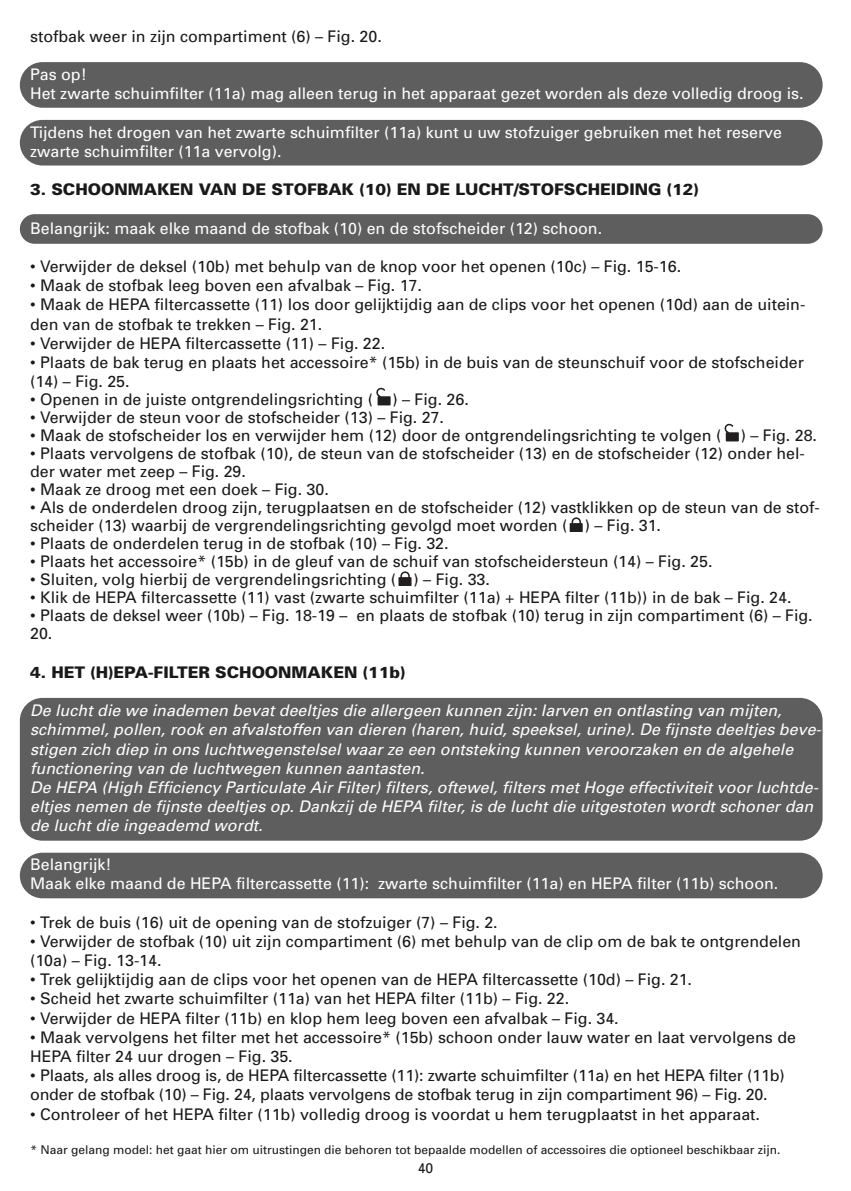
<style>
.page{position:relative;width:851px;height:1191px;background:#fff}
.page>*{position:absolute;margin:0;border:0;box-sizing:border-box;transform-origin:0 0}
.t1{font:16px/19.2px "Univers";color:#191919}
.t2{font:italic 16px/19.2px "Univers";letter-spacing:.005em;color:#fff}
.t3{font:16px/19.2px "Univers";color:#fff}
.t4{font:900 16px "Univers";color:#191919}
.t5{font:14px "Univers";color:#191919}
.t6{font:12px "Univers";color:#191919}
</style>
<div class="page">
<div style="left:20px;top:62px;width:802px;height:46px;background:#5e5e5e;border-radius:23px"></div>
<div style="left:20px;top:120px;width:802px;height:45px;background:#5e5e5e;border-radius:23px"></div>
<div style="left:20px;top:852px;width:802px;height:46px;background:#5e5e5e;border-radius:23px"></div>
<div style="left:20px;top:698px;width:802px;height:142px;background:#5e5e5e;border-radius:23px"></div>
<div style="left:20px;top:214px;width:802px;height:30px;background:#5e5e5e;border-radius:15px"></div>
<svg style="left:376px;top:388px;width:14px;height:17px"></svg>
<svg style="left:724px;top:424px;width:14px;height:17px"></svg>
<svg style="left:569px;top:517px;width:13px;height:14px"></svg>
<svg style="left:398px;top:571px;width:13px;height:14px"></svg>
<p class="t1" style="left:30px;top:28px;width:353px">stofbak weer in zijn compartiment (6) – Fig. 20.</p>
<p class="t3" style="left:30px;top:66px;width:774px">Pas op!<br>Het zwarte schuimfilter (11a) mag alleen terug in het apparaat gezet worden als deze volledig droog is.</p>
<p class="t3" style="left:30px;top:124px;width:753px">Tijdens het drogen van het zwarte schuimfilter (11a) kunt u uw stofzuiger gebruiken met het reserve zwarte schuimfilter (11a vervolg).</p>
<p class="t4" style="left:30px;top:184px;width:670px">3. SCHOONMAKEN VAN DE STOFBAK (10) EN DE LUCHT/STOFSCHEIDING (12)</p>
<p class="t3" style="left:30px;top:220px;width:573px">Belangrijk: maak elke maand de stofbak (10) en de stofscheider (12) schoon.</p>
<p class="t1" style="left:30px;top:258px;width:652px">• Verwijder de deksel (10b) met behulp van de knop voor het openen (10c) – Fig. 15-16.</p>
<p class="t1" style="left:30px;top:277px;width:393px">• Maak de stofbak leeg boven een afvalbak – Fig. 17.</p>
<p class="t1" style="left:30px;top:297px;width:776px">• Maak de HEPA filtercassette (11) los door gelijktijdig aan de clips voor het openen (10d) aan de uitein&shy;den van de stofbak te trekken – Fig. 21.</p>
<p class="t1" style="left:30px;top:335px;width:356px">• Verwijder de HEPA filtercassette (11) – Fig. 22.</p>
<p class="t1" style="left:30px;top:354px;width:775px">• Plaats de bak terug en plaats het accessoire* (15b) in de buis van de steunschuif voor de stofscheider (14) – Fig. 25.</p>
<p class="t1" style="left:30px;top:391px;width:440px">• Openen in de juiste ontgrendelingsrichting ( ) – Fig. 26.</p>
<p class="t1" style="left:30px;top:409px;width:415px">• Verwijder de steun voor de stofscheider (13) – Fig. 27.</p>
<p class="t1" style="left:30px;top:427px;width:788px">• Maak de stofscheider los en verwijder hem (12) door de ontgrendelingsrichting te volgen ( ) – Fig. 28.</p>
<p class="t1" style="left:30px;top:446px;width:776px;line-height:18px">• Plaats vervolgens de stofbak (10), de steun van de stofscheider (13) en de stofscheider (12) onder hel&shy;der water met zeep – Fig. 29.</p>
<p class="t1" style="left:30px;top:481px;width:300px">• Maak ze droog met een doek – Fig. 30.</p>
<p class="t1" style="left:30px;top:500px;width:791px;line-height:18px">• Als de onderdelen droog zijn, terugplaatsen en de stofscheider (12) vastklikken op de steun van de stof&shy;scheider (13) waarbij de vergrendelingsrichting gevolgd moet worden ( ) – Fig. 31.</p>
<p class="t1" style="left:30px;top:535px;width:420px">• Plaats de onderdelen terug in de stofbak (10) – Fig. 32.</p>
<p class="t1" style="left:30px;top:553px;width:683px">• Plaats het accessoire* (15b) in de gleuf van de schuif van stofscheidersteun (14) – Fig. 25.</p>
<p class="t1" style="left:30px;top:571px;width:461px">• Sluiten, volg hierbij de vergrendelingsrichting ( ) – Fig. 33.</p>
<p class="t1" style="left:30px;top:589px;width:762px">• Klik de HEPA filtercassette (11) vast (zwarte schuimfilter (11a) + HEPA filter (11b)) in de bak – Fig. 24.</p>
<p class="t1" style="left:30px;top:608px;width:784px;line-height:18px">• Plaats de deksel weer (10b) – Fig. 18-19 – en plaats de stofbak (10) terug in zijn compartiment (6) – Fig.<br>20.</p>
<p class="t4" style="left:30px;top:666px;width:377px">4. HET (H)EPA-FILTER SCHOONMAKEN (11b)</p>
<p class="t2" style="left:30px;top:702px;width:791px">De lucht die we inademen bevat deeltjes die allergeen kunnen zijn: larven en ontlasting van mijten, schimmel, pollen, rook en afvalstoffen van dieren (haren, huid, speeksel, urine). De fijnste deeltjes beve&shy;stigen zich diep in ons luchtwegenstelsel waar ze een ontsteking kunnen veroorzaken en de algehele functionering van de luchtwegen kunnen aantasten.<br>De HEPA (High Efficiency Particulate Air Filter) filters, oftewel, filters met Hoge effectiviteit voor luchtde&shy;eltjes nemen de fijnste deeltjes op. Dankzij de HEPA filter, is de lucht die uitgestoten wordt schoner dan de lucht die ingeademd wordt.</p>
<p class="t3" style="left:30px;top:856px;width:749px">Belangrijk!<br>Maak elke maand de HEPA filtercassette (11): zwarte schuimfilter (11a) en HEPA filter (11b) schoon.</p>
<p class="t1" style="left:30px;top:913px;width:469px">• Trek de buis (16) uit de opening van de stofzuiger (7) – Fig. 2.</p>
<p class="t1" style="left:30px;top:933px;width:772px">• Verwijder de stofbak (10) uit zijn compartiment (6) met behulp van de clip om de bak te ontgrendelen (10a) – Fig. 13-14.</p>
<p class="t1" style="left:30px;top:971px;width:663px">• Trek gelijktijdig aan de clips voor het openen van de HEPA filtercassette (10d) – Fig. 21.</p>
<p class="t1" style="left:30px;top:990px;width:540px">• Scheid het zwarte schuimfilter (11a) van het HEPA filter (11b) – Fig. 22.</p>
<p class="t1" style="left:30px;top:1009px;width:590px">• Verwijder de HEPA filter (11b) en klop hem leeg boven een afvalbak – Fig. 34.</p>
<p class="t1" style="left:30px;top:1029px;width:767px">• Maak vervolgens het filter met het accessoire* (15b) schoon onder lauw water en laat vervolgens de<br>HEPA filter 24 uur drogen – Fig. 35.</p>
<p class="t1" style="left:30px;top:1067px;width:756px">• Plaats, als alles droog is, de HEPA filtercassette (11): zwarte schuimfilter (11a) en het HEPA filter (11b) onder de stofbak (10) – Fig. 24, plaats vervolgens de stofbak terug in zijn compartiment 96) – Fig. 20.</p>
<p class="t1" style="left:30px;top:1105px;width:731px">• Controleer of het HEPA filter (11b) volledig droog is voordat u hem terugplaatst in het apparaat.</p>
<p class="t6" style="left:31px;top:1145px;width:751px">* Naar gelang model: het gaat hier om uitrustingen die behoren tot bepaalde modellen of accessoires die optioneel beschikbaar zijn.</p>
<p class="t5" style="left:417px;top:1162px;width:17px">40</p>
</div>
